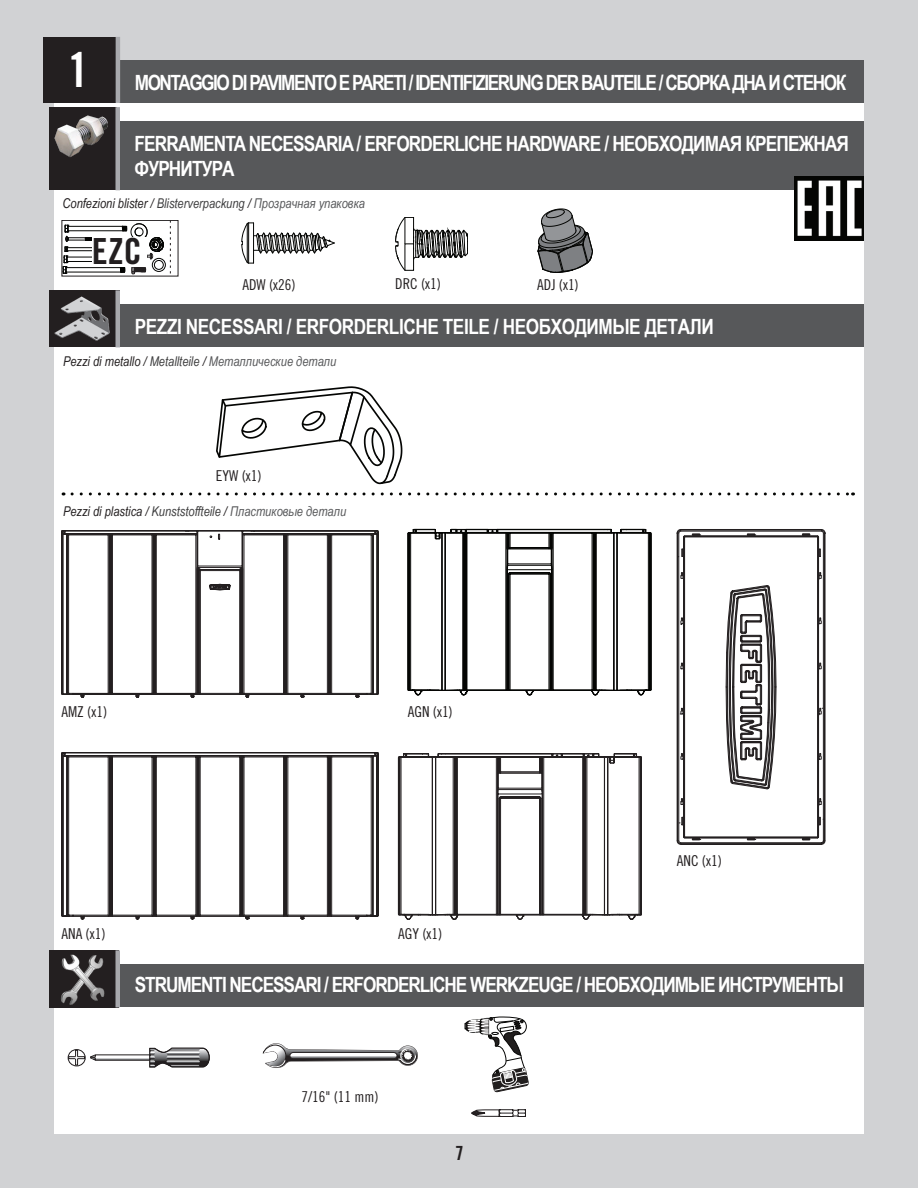
<style>
.page{position:relative;width:918px;height:1188px;background:#d1d2d4}
.page>*{position:absolute;margin:0;border:0;box-sizing:border-box;transform-origin:0 0}
.t1{font:48px "Trade Gothic LT Std Bd Cn 20";color:#fff}
.t2{font:36px "Trade Gothic LT Std Bd Cn 20";color:#231f20}
.t3{font:700 21px/25.2px "Arial Narrow";letter-spacing:-.05em;color:#fff}
.t4{font:700 21px "Arial Narrow";letter-spacing:-.07em;color:#fff}
.t5{font:700 21px "Arial Narrow";letter-spacing:-.02em;color:#fff}
.t6{font:19.5px "Trade Gothic LT Std Bd Cn 20";color:#231f20}
.t7{font:15px "Trade Gothic LT Std Cn 18";color:#231f20}
.t8{font:italic 13.5px "Arial Narrow";color:#231f20}
.t9{font:italic 13.5px "Arial Narrow";color:#57585a}
.s1{color:#3e3e3f}
.s2{color:#57585a}
.s3{color:#231f20}
</style>
<div class="page">
<div style="left:54px;top:69px;width:810px;height:1065px;background:#fff"></div>
<div style="left:120px;top:60px;width:744px;height:43px;background:#57585a"></div>
<div style="left:43px;top:37px;width:73px;height:66px;background:#231f20"></div>
<hr style="left:116px;top:37px;width:4px;height:66px;background:#a8a9ad">
<svg style="left:242px;top:223px;width:93px;height:41px"></svg>
<svg style="left:68px;top:1048px;width:142px;height:19px"></svg>
<div style="left:120px;top:964px;width:744px;height:43px;background:#57585a"></div>
<div style="left:120px;top:304px;width:744px;height:43px;background:#57585a"></div>
<div style="left:50px;top:950px;width:69px;height:57px;background:#231f20"></div>
<div style="left:50px;top:290px;width:70px;height:57px;background:#231f20"></div>
<div style="left:115px;top:950px;width:5px;height:57px;background:#a8a9ad"></div>
<div style="left:115px;top:290px;width:5px;height:57px;background:#a8a9ad"></div>
<img style="left:54px;top:296px;width:55px;height:45px">
<img style="left:61px;top:954px;width:44px;height:50px">
<svg style="left:407px;top:528px;width:245px;height:168px"></svg>
<svg style="left:397px;top:753px;width:245px;height:167px"></svg>
<svg style="left:61px;top:530px;width:318px;height:168px"></svg>
<svg style="left:62px;top:752px;width:317px;height:168px"></svg>
<svg style="left:677px;top:529px;width:149px;height:316px"></svg>
<svg style="left:395px;top:217px;width:73px;height:54px"></svg>
<svg style="left:537px;top:208px;width:56px;height:65px"></svg>
<svg style="left:263px;top:1043px;width:155px;height:25px"></svg>
<svg style="left:216px;top:386px;width:186px;height:98px"></svg>
<div style="left:62px;top:220px;width:116px;height:56px;border:1px solid #231f20"></div>
<svg style="left:170px;top:220px;width:1px;height:55px"></svg>
<div style="left:152px;top:258px;width:14px;height:14px;border:1px solid #050504;border-radius:50%"></div>
<svg style="left:62px;top:223px;width:102px;height:52px"></svg>
<div style="left:92px;top:238px;width:55px;height:29px;background:#fff"></div>
<svg style="left:465px;top:1017px;width:64px;height:75px"></svg>
<svg style="left:472px;top:1110px;width:54px;height:7px"></svg>
<svg style="left:72px;top:492px;width:782px;height:3px"></svg>
<div style="left:120px;top:121px;width:744px;height:69px;background:#57585a"></div>
<div style="left:49px;top:107px;width:68px;height:83px;background:#231f20"></div>
<div style="left:115px;top:107px;width:5px;height:83px;background:#a8a9ad"></div>
<img style="left:54px;top:115px;width:54px;height:42px">
<img style="left:794px;top:177px;width:70px;height:64px">
<h1 class="t1" style="left:68px;top:41px;width:23px">1</h1>
<p class="t4" style="left:135px;top:66px;width:713px">MONTAGGIO DI PAVIMENTO E PARETI / IDENTIFIZIERUNG DER BAUTEILE / СБОРКА ДНА И СТЕНОК</p>
<p class="t3" style="left:135px;top:130px;width:716px">FERRAMENTA NECESSARIA / ERFORDERLICHE HARDWARE / НЕОБХОДИМАЯ КРЕПЕЖНАЯ<br>ФУРНИТУРА</p>
<p class="t8" style="left:63px;top:194px;width:304px">Confezioni blister / <span class="s1">Blisterverpackung</span> / <span class="s2">Прозрачная упаковка</span></p>
<h2 class="t2" style="left:92px;top:229px;width:51px">EZC</h2>
<p class="t7" style="left:242px;top:275px;width:55px">ADW (x26)</p>
<p class="t7" style="left:395px;top:275px;width:47px">DRC (x1)</p>
<p class="t7" style="left:537px;top:276px;width:43px">ADJ (x1)</p>
<p class="t5" style="left:135px;top:311px;width:580px">PEZZI NECESSARI / ERFORDERLICHE TEILE / НЕОБХОДИМЫЕ ДЕТАЛИ</p>
<p class="t9" style="left:63px;top:352px;width:275px"><span class="s3">Pezzi di metallo /</span> <span class="s1">Metallteile</span> <span class="s3">/</span> Металлические детали</p>
<p class="t7" style="left:216px;top:466px;width:47px">EYW (x1)</p>
<p class="t8" style="left:63px;top:502px;width:285px">Pezzi di plastica / <span class="s1">Kunststoffteile</span> / <span class="s2">Пластиковые детали</span></p>
<p class="t7" style="left:62px;top:703px;width:47px">AMZ (x1)</p>
<p class="t7" style="left:408px;top:703px;width:46px">AGN (x1)</p>
<p class="t7" style="left:62px;top:925px;width:46px">ANA (x1)</p>
<p class="t7" style="left:398px;top:925px;width:46px">AGY (x1)</p>
<p class="t7" style="left:677px;top:852px;width:46px">ANC (x1)</p>
<p class="t3" style="left:135px;top:971px;width:710px">STRUMENTI NECESSARI / ERFORDERLICHE WERKZEUGE / НЕОБХОДИМЫЕ ИНСТРУМЕНТЫ</p>
<p class="t7" style="left:301px;top:1087px;width:79px">7/16" (11 mm)</p>
<p class="t6" style="left:455px;top:1141px;width:10px">7</p>
</div>
